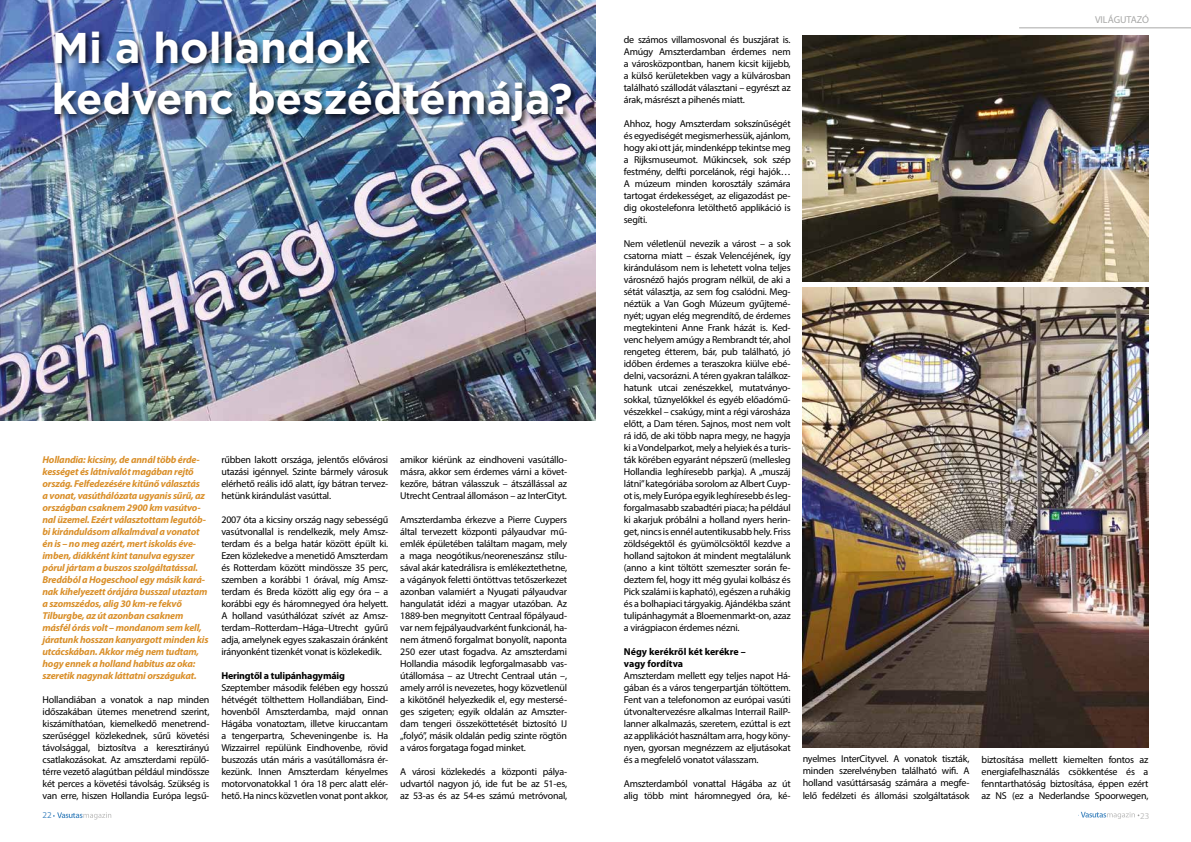
<style>
.page{position:relative;width:1191px;height:842px;background:#fff}
.page>*{position:absolute;margin:0;border:0;box-sizing:border-box;transform-origin:0 0}
.t1{font:700 43px/51.6px "Gotham";color:#fff}
.t2{font:10px/12px "Myriad Pro";letter-spacing:-.02em;color:#000;text-align:justify}
.t3{font:italic 700 10px/12px "Myriad Pro";letter-spacing:-.02em;color:#da902b}
.t4{font:700 10px/12px "Myriad Pro";letter-spacing:-.01em;color:#000}
.t5{font:10px "Myriad Pro";color:#a8a8a7}
.t6{font:9px "Myriad Pro";color:#005daa}
.t7{font:9px "Myriad Pro";color:#a8a8a7}
</style>
<div class="page">
<hr style="left:1019px;top:27px;width:172px;height:1px;background:#a8a8a7">
<svg style="left:53px;top:812px;width:58px;height:7px"></svg>
<svg style="left:1081px;top:812px;width:58px;height:7px"></svg>
<img style="left:0;top:0;width:595px;height:421px">
<div style="left:52px;top:29px;width:527px;height:100px;background:#000;opacity:.75"></div>
<img style="left:802px;top:35px;width:346px;height:246px">
<img style="left:802px;top:287px;width:346px;height:461px">
<h1 class="t1" style="left:52px;top:21px;width:522px">Mi a hollandok<br>kedvenc beszédtémája?</h1>
<p class="t2" style="left:624px;top:33px;width:168px">de számos villamosvonal és buszjárat is.<br>Amúgy Amszterdamban érdemes nem a városközpontban, hanem kicsit kijjebb, a külső kerületekben vagy a külvárosban található szállodát választani – egyrészt az árak, másrészt a pihenés miatt.</p>
<p class="t2" style="left:624px;top:117px;width:168px">Ahhoz, hogy Amszterdam sokszínűségét és egyediségét megismerhessük, ajánlom, hogy aki ott jár, mindenképp tekintse meg a Rijksmuseumot. Műkincsek, sok szép festmény, delfti porcelánok, régi hajók… A múzeum minden korosztály számára tartogat érdekességet, az eligazodást pe&shy;dig okostelefonra letölthető applikáció is segíti.</p>
<p class="t2" style="left:624px;top:237px;width:168px">Nem véletlenül nevezik a várost – a sok csatorna miatt – észak Velencéjének, így kirándulásom nem is lehetett volna teljes városnéző hajós program nélkül, de aki a sétát választja, az sem fog csalódni. Meg&shy;néztük a Van Gogh Múzeum gyűjtemé&shy;nyét; ugyan elég megrendítő, de érdemes megtekinteni Anne Frank házát is. Ked&shy;venc helyem amúgy a Rembrandt tér, ahol rengeteg étterem, bár, pub található, jó időben érdemes a teraszokra kiülve ebé&shy;delni, vacsorázni. A téren gyakran találkoz&shy;hatunk utcai zenészekkel, mutatványo&shy;sokkal, tűznyelőkkel és egyéb előadómű&shy;vészekkel – csakúgy, mint a régi városháza előtt, a Dam téren. Sajnos, most nem volt rá idő, de aki több napra megy, ne hagyja ki a Vondelparkot, mely a helyiek és a turis&shy;ták körében egyaránt népszerű (mellesleg Hollandia leghíresebb parkja). A „muszáj látni” kategóriába sorolom az Albert Cuyp&shy;ot is, mely Európa egyik leghíresebb és leg&shy;forgalmasabb szabadtéri piaca; ha például ki akarjuk próbálni a holland nyers herin&shy;get, nincs is ennél autentikusabb hely. Friss zöldségektől és gyümölcsöktől kezdve a holland sajtokon át mindent megtalálunk (anno a kint töltött szemeszter során fe&shy;deztem fel, hogy itt még gyulai kolbász és Pick szalámi is kapható), egészen a ruhákig és a bolhapiaci tárgyakig. Ajándékba szánt tulipánhagymát a Bloemenmarkt-on, azaz a virágpiacon érdemes nézni.</p>
<p class="t4" style="left:624px;top:645px;width:123px">Négy kerékről két kerékre – vagy fordítva</p>
<p class="t2" style="left:624px;top:669px;width:168px">Amszterdam mellett egy teljes napot Há&shy;gában és a város tengerpartján töltöttem.<br>Fent van a telefonomon az európai vasúti útvonaltervezésre alkalmas Interrail RailP&shy;lanner alkalmazás, szeretem, ezúttal is ezt az applikációt használtam arra, hogy kön - nyen, gyorsan megnézzem az eljutásokat és a megfelelő vonatot válasszam.</p>
<p class="t2" style="left:624px;top:777px;width:168px">Amszterdamból vonattal Hágába az út alig több mint háromnegyed óra, ké-</p>
<p class="t2" style="left:400px;top:453px;width:168px">amikor kiérünk az eindhoveni vasútállo&shy;másra, akkor sem érdemes várni a követ&shy;kezőre, bátran válasszuk – átszállással az Utrecht Centraal állomáson – az InterCityt.</p>
<p class="t2" style="left:400px;top:513px;width:168px">Amszterdamba érkezve a Pierre Cuypers által tervezett központi pályaudvar mű&shy;emlék épületében találtam magam, mely a maga neogótikus/neoreneszánsz stílu&shy;sával akár katedrálisra is emlékeztethetne, a vágányok feletti öntöttvas tetőszerkezet azonban valamiért a Nyugati pályaudvar hangulatát idézi a magyar utazóban. Az 1889-ben megnyitott Centraal főpályaud&shy;var nem fejpályaudvarként funkcionál, ha&shy;nem átmenő forgalmat bonyolít, naponta 250 ezer utast fogadva. Az amszterdami Hollandia második legforgalmasabb vas&shy;útállomása – az Utrecht Centraal után –, amely arról is nevezetes, hogy közvetlenül a kikötőnél helyezkedik el, egy mestersé&shy;ges szigeten; egyik oldalán az Amszter&shy;dam tengeri összeköttetését biztosító IJ „folyó”, másik oldalán pedig szinte rögtön a város forgataga fogad minket.</p>
<p class="t2" style="left:400px;top:765px;width:168px">A városi közlekedés a központi pálya&shy;udvartól nagyon jó, ide fut be az 51-es, az 53-as és az 54-es számú metróvonal,</p>
<p class="t2" style="left:221px;top:453px;width:168px">rűbben lakott országa, jelentős elővárosi utazási igénnyel. Szinte bármely városuk elérhető reális idő alatt, így bátran tervez&shy;hetünk kirándulást vasúttal.</p>
<p class="t2" style="left:221px;top:513px;width:168px">2007 óta a kicsiny ország nagy sebességű vasútvonallal is rendelkezik, mely Amsz&shy;terdam és a belga határ között épült ki.<br>Ezen közlekedve a menetidő Amszterdam és Rotterdam között mindössze 35 perc, szemben a korábbi 1 órával, míg Amsz&shy;terdam és Breda között alig egy óra – a korábbi egy és háromnegyed óra helyett.<br>A holland vasúthálózat szívét az Amsz&shy;terdam–Rotterdam–Hága–Utrecht gyűrű adja, amelynek egyes szakaszain óránként irányonként tizenkét vonat is közlekedik.</p>
<p class="t4" style="left:221px;top:669px;width:125px">Heringtől a tulipánhagymáig</p>
<p class="t2" style="left:221px;top:681px;width:168px">Szeptember második felében egy hosszú hétvégét tölthettem Hollandiában, Eind&shy;hovenből Amszterdamba, majd onnan Hágába vonatoztam, illetve kiruccantam a tengerpartra, Scheveningenbe is. Ha Wizzairrel repülünk Eindhovenbe, rövid buszozás után máris a vasútállomásra ér&shy;kezünk. Innen Amszterdam kényelmes motorvonatokkal 1 óra 18 perc alatt elér&shy;hető. Ha nincs közvetlen vonat pont akkor,</p>
<p class="t3" style="left:43px;top:453px;width:167px">Hollandia: kicsiny, de annál több érde&shy;kességet és látnivalót magában rejtő ország. Felfedezésére kitűnő választás<br>a vonat, vasúthálózata ugyanis sűrű, az országban csaknem 2900 km vasútvo&shy;nal üzemel. Ezért választottam legutób&shy;bi kirándulásom alkalmával a vonatot én is – no meg azért, mert iskolás éve&shy;imben, diákként kint tanulva egyszer pórul jártam a buszos szolgáltatással.<br>Bredából a Hogeschool egy másik kará&shy;nak kihelyezett órájára busszal utaztam a szomszédos, alig 30 km-re fekvő Tilburgbe, az út azonban csaknem másfél órás volt – mondanom sem kell, járatunk hosszan kanyargott minden kis utcácskában. Akkor még nem tudtam, hogy ennek a holland habitus az oka: szeretik nagynak láttatni országukat.</p>
<p class="t2" style="left:43px;top:693px;width:168px">Hollandiában a vonatok a nap minden időszakában ütemes menetrend szerint, kiszámíthatóan, kiemelkedő menetrend&shy;szerűséggel közlekednek, sűrű követési távolsággal, biztosítva a keresztirányú csatlakozásokat. Az amszterdami repülő&shy;térre vezető alagútban például mindössze két perces a követési távolság. Szükség is van erre, hiszen Hollandia Európa legsű-</p>
<p class="t5" style="left:1095px;top:14px;width:56px">VILÁGUTAZÓ</p>
<p class="t2" style="left:802px;top:753px;width:168px">nyelmes InterCityvel. A vonatok tiszták, minden szerelvényben található wifi. A holland vasúttársaság számára a megfe&shy;lelő fedélzeti és állomási szolgáltatások</p>
<p class="t2" style="left:981px;top:753px;width:168px">biztosítása mellett kiemelten fontos az energiafelhasználás csökkentése és a fenntarthatóság biztosítása, éppen ezért az NS (ez a Nederlandse Spoorwegen,</p>
<p class="t6" style="left:43px;top:810px;width:11px">22</p>
<p class="t7" style="left:1140px;top:810px;width:11px">23</p>
</div>
